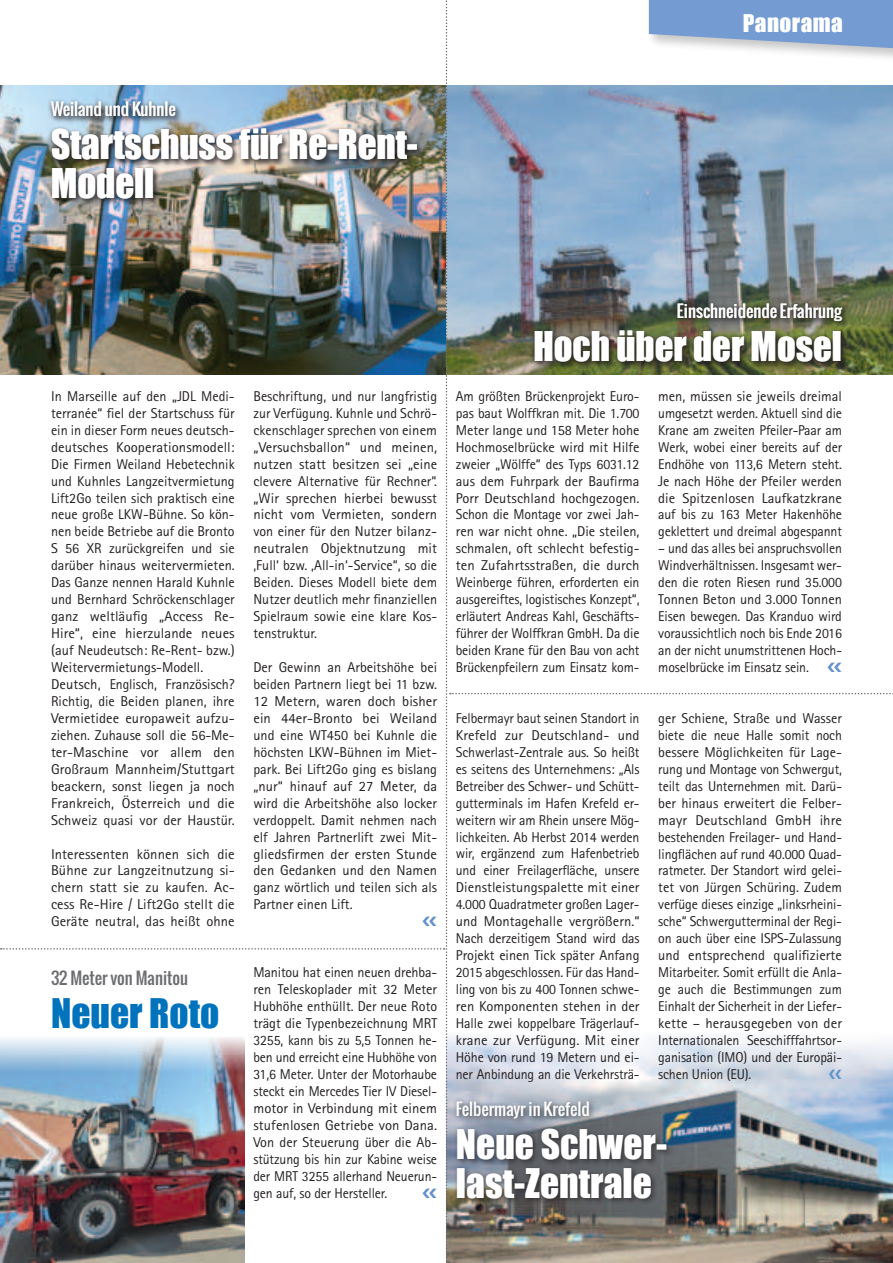
<style>
.page{position:relative;width:893px;height:1263px;background:#fff}
.page>*{position:absolute;margin:0;border:0;box-sizing:border-box;transform-origin:0 0}
.t1{font:37.5px/38.2px "Impact";color:#fff}
.t2{font:37.5px "Impact";color:#0073bc}
.t3{font:22.5px "Impact";letter-spacing:.02em;color:#fff}
.t4{font:16.5px "Oswald";color:#fff}
.t5{font:16.5px "Oswald";color:#6c6d70}
.t6{font:14.25px/17px "Rotis Sans Serif";color:#231f20;text-align:justify}
</style>
<div class="page">
<img style="left:1px;top:0;width:892px;height:1263px">
<p class="t4" style="left:51px;top:97px;width:126px">Weiland und Kuhnle</p>
<h1 class="t1" style="left:51px;top:125px;width:368px">Startschuss für Re-Rent-<br>Modell</h1>
<h2 class="t3" style="left:743px;top:6px;width:102px">Panorama</h2>
<p class="t6" style="left:51px;top:387px;width:185px;text-align:left">In Marseille auf den „JDL Medi&shy;terranée“ fiel der Startschuss für ein in dieser Form neues deutsch&shy;deutsches Kooperationsmodell:<br>Die Firmen Weiland Hebetechnik und Kuhnles Langzeitvermietung<br>Lift2Go teilen sich praktisch eine neue große LKW-Bühne. So kön&shy;nen beide Betriebe auf die Bronto<br>S 56 XR zurückgreifen und sie darüber hinaus weitervermieten.<br>Das Ganze nennen Harald Kuhnle und Bernhard Schröckenschlager ganz weltläufig „Access Re-<br>Hire“, eine hierzulande neues (auf Neudeutsch: Re-Rent- bzw.)<br>Weitervermietungs-Modell.<br>Deutsch, Englisch, Französisch?<br>Richtig, die Beiden planen, ihre<br>Vermietidee europaweit aufzu&shy;ziehen. Zuhause soll die 56-Me&shy;ter-Maschine vor allem den<br>Großraum Mannheim/Stuttgart beackern, sonst liegen ja noch<br>Frankreich, Österreich und die<br>Schweiz quasi vor der Haustür.</p>
<p class="t6" style="left:51px;top:845px;width:185px">Interessenten können sich die Bühne zur Langzeitnutzung si&shy;chern statt sie zu kaufen. Ac&shy;cess Re-Hire / Lift2Go stellt die Geräte neutral, das heißt ohne</p>
<p class="t5" style="left:51px;top:965px;width:139px">32 Meter von Manitou</p>
<h1 class="t2" style="left:51px;top:984px;width:170px">Neuer Roto</h1>
<p class="t6" style="left:253px;top:387px;width:185px">Beschriftung, und nur langfristig zur Verfügung. Kuhnle und Schrö&shy;ckenschlager sprechen von einem „Versuchsballon“ und meinen, nutzen statt besitzen sei „eine clevere Alternative für Rechner“. „Wir sprechen hierbei bewusst nicht vom Vermieten, sondern von einer für den Nutzer bilanz&shy;neutralen Objektnutzung mit ‚Full‘ bzw. ‚All-in‘-Service“, so die Beiden. Dieses Modell biete dem Nutzer deutlich mehr finanziellen Spielraum sowie eine klare Kos&shy;tenstruktur.</p>
<p class="t6" style="left:253px;top:659px;width:185px">Der Gewinn an Arbeitshöhe bei beiden Partnern liegt bei 11 bzw.<br>12 Metern, waren doch bisher ein 44er-Bronto bei Weiland und eine WT450 bei Kuhnle die höchsten LKW-Bühnen im Miet&shy;park. Bei Lift2Go ging es bislang „nur“ hinauf auf 27 Meter, da wird die Arbeitshöhe also locker verdoppelt. Damit nehmen nach elf Jahren Partnerlift zwei Mit&shy;gliedsfirmen der ersten Stunde den Gedanken und den Namen ganz wörtlich und teilen sich als Partner einen Lift.</p>
<p class="t6" style="left:253px;top:964px;width:185px">Manitou hat einen neuen drehba&shy;ren Teleskoplader mit 32 Meter Hubhöhe enthüllt. Der neue Roto trägt die Typenbezeichnung MRT 3255, kann bis zu 5,5 Tonnen he&shy;ben und erreicht eine Hubhöhe von 31,6 Meter. Unter der Motorhaube steckt ein Mercedes Tier IV Diesel&shy;motor in Verbindung mit einem stufenlosen Getriebe von Dana.<br>Von der Steuerung über die Ab&shy;stützung bis hin zur Kabine weise der MRT 3255 allerhand Neuerun&shy;gen auf, so der Hersteller.</p>
<p class="t4" style="left:677px;top:299px;width:166px">Einschneidende Erfahrung</p>
<h1 class="t1" style="left:533px;top:327px;width:310px">Hoch über der Mosel</h1>
<p class="t6" style="left:456px;top:387px;width:185px">Am größten Brückenprojekt Euro&shy;pas baut Wolffkran mit. Die 1.700<br>Meter lange und 158 Meter hohe Hochmoselbrücke wird mit Hilfe zweier „Wölffe“ des Typs 6031.12 aus dem Fuhrpark der Baufirma Porr Deutschland hochgezogen.<br>Schon die Montage vor zwei Jah&shy;ren war nicht ohne. „Die steilen, schmalen, oft schlecht befestig&shy;ten Zufahrtsstraßen, die durch Weinberge führen, erforderten ein ausgereiftes, logistisches Konzept“, erläutert Andreas Kahl, Geschäfts&shy;führer der Wolffkran GmbH. Da die beiden Krane für den Bau von acht Brückenpfeilern zum Einsatz kom-</p>
<p class="t6" style="left:658px;top:387px;width:185px">men, müssen sie jeweils dreimal umgesetzt werden. Aktuell sind die Krane am zweiten Pfeiler-Paar am Werk, wobei einer bereits auf der Endhöhe von 113,6 Metern steht.<br>Je nach Höhe der Pfeiler werden die Spitzenlosen Laufkatzkrane auf bis zu 163 Meter Hakenhöhe geklettert und dreimal abgespannt</p>
<p class="t6" style="left:658px;top:540px;width:185px">– und das alles bei anspruchsvollen Windverhältnissen. Insgesamt wer&shy;den die roten Riesen rund 35.000<br>Tonnen Beton und 3.000 Tonnen Eisen bewegen. Das Kranduo wird voraussichtlich noch bis Ende 2016 an der nicht unumstrittenen Hoch&shy;moselbrücke im Einsatz sein.</p>
<p class="t6" style="left:456px;top:709px;width:185px;text-align:left">Felbermayr baut seinen Standort in Krefeld zur Deutschland- und Schwerlast-Zentrale aus. So heißt es seitens des Unternehmens: „Als Betreiber des Schwer- und Schütt&shy;gutterminals im Hafen Krefeld er&shy;weitern wir am Rhein unsere Mög&shy;lichkeiten. Ab Herbst 2014 werden wir, ergänzend zum Hafenbetrieb und einer Freilagerfläche, unsere Dienstleistungspalette mit einer 4.000 Quadratmeter großen Lager&shy;und Montagehalle vergrößern.“ Nach derzeitigem Stand wird das Projekt einen Tick später Anfang 2015 abgeschlossen. Für das Hand&shy;ling von bis zu 400 Tonnen schwe&shy;ren Komponenten stehen in der Halle zwei koppelbare Trägerlauf&shy;krane zur Verfügung. Mit einer Höhe von rund 19 Metern und ei&shy;ner Anbindung an die Verkehrsträ-</p>
<p class="t6" style="left:658px;top:709px;width:185px">ger Schiene, Straße und Wasser biete die neue Halle somit noch bessere Möglichkeiten für Lage&shy;rung und Montage von Schwergut, teilt das Unternehmen mit. Darü&shy;ber hinaus erweitert die Felber&shy;mayr Deutschland GmbH ihre bestehenden Freilager- und Hand&shy;lingflächen auf rund 40.000 Quad&shy;ratmeter. Der Standort wird gelei&shy;tet von Jürgen Schüring. Zudem verfüge dieses einzige „linksrheini&shy;sche“ Schwergutterminal der Regi&shy;on auch über eine ISPS-Zulassung und entsprechend qualifizierte Mitarbeiter. Somit erfüllt die Anla&shy;ge auch die Bestimmungen zum Einhalt der Sicherheit in der Liefer&shy;kette – herausgegeben von der Internationalen Seeschifffahrtsor&shy;ganisation (IMO) und der Europäi&shy;schen Union (EU).</p>
<p class="t4" style="left:456px;top:1097px;width:135px">Felbermayr in Krefeld</p>
<h1 class="t1" style="left:456px;top:1124px;width:213px">Neue Schwer&shy;last-Zentrale</h1>
</div>
